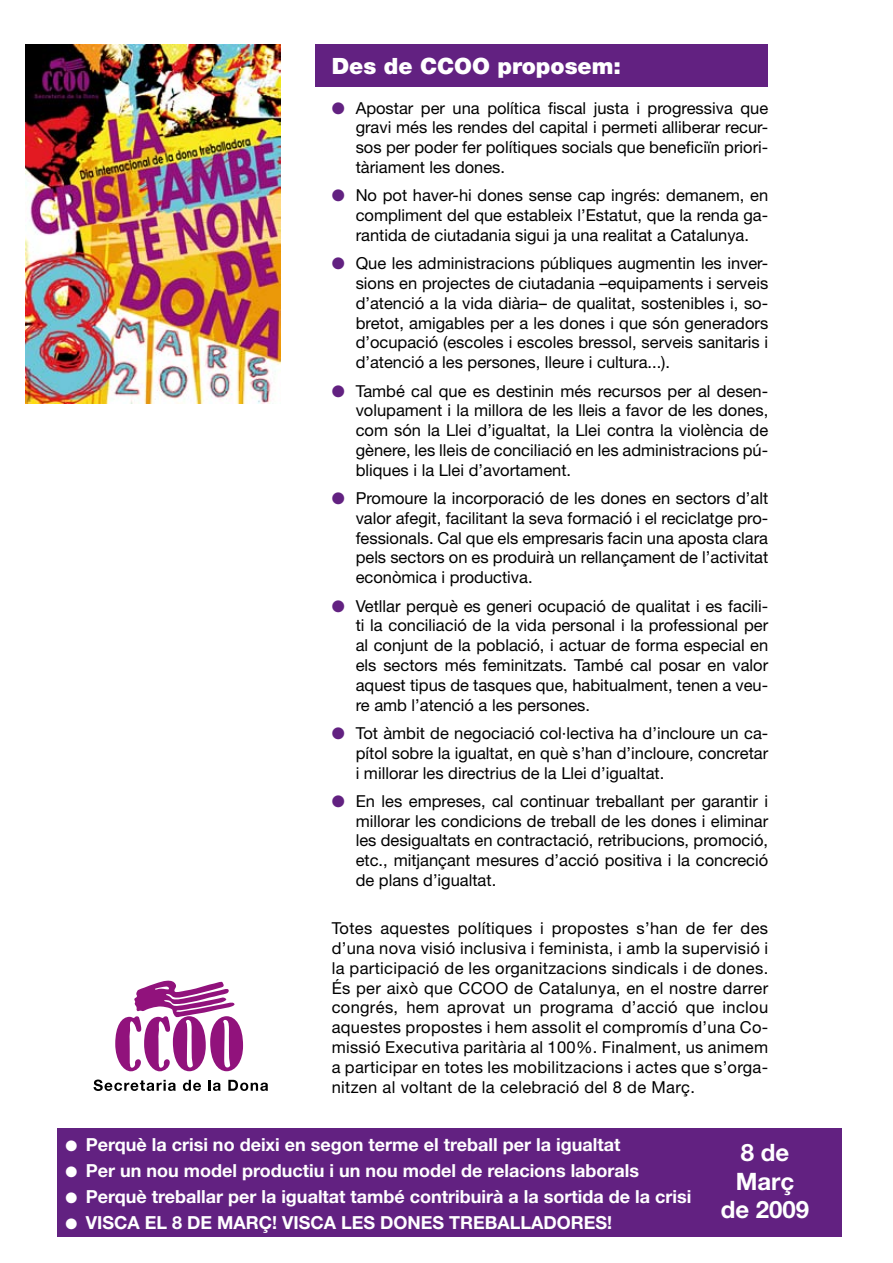
<style>
.page{position:relative;width:893px;height:1263px;background:#fff}
.page>*{position:absolute;margin:0;border:0;box-sizing:border-box;transform-origin:0 0}
.t1{font:700 24px/28.8px "Helvetica Neue";color:#fff;text-align:center}
.t2{font:900 22.5px "Helvetica Neue";color:#fff}
.t3{font:700 18px "Helvetica Neue";color:#fff}
.t4{font:16.5px/19.8px "Helvetica Neue";color:#000;text-align:justify}
.s1{color:#622181}
</style>
<div class="page">
<div style="left:315px;top:45px;width:452px;height:42px;background:#622181"></div>
<div style="left:57px;top:1128px;width:785px;height:109px;background:#622181"></div>
<svg style="left:115px;top:980px;width:128px;height:91px"></svg>
<svg style="left:94px;top:1079px;width:82px;height:12px"></svg>
<svg style="left:183px;top:1080px;width:18px;height:11px"></svg>
<svg style="left:208px;top:1080px;width:13px;height:11px"></svg>
<svg style="left:228px;top:1080px;width:40px;height:11px"></svg>
<img style="left:25px;top:45px;width:256px;height:358px">
<h2 class="t2" style="left:332px;top:53px;width:291px">Des de CCOO proposem:</h2>
<p class="t4" style="left:356px;top:98px;width:414px;text-indent:-24px"><span class="s1">●</span> Apostar per una política fiscal justa i progressiva que gravi més les rendes del capital i permeti alliberar recur&shy;sos per poder fer polítiques socials que beneficiïn priori&shy;tàriament les dones.</p>
<p class="t4" style="left:356px;top:185px;width:414px;text-indent:-24px"><span class="s1">●</span> No pot haver-hi dones sense cap ingrés: demanem, en compliment del que estableix l’Estatut, que la renda ga&shy;rantida de ciutadania sigui ja una realitat a Catalunya.</p>
<p class="t4" style="left:356px;top:253px;width:414px;text-indent:-24px"><span class="s1">●</span> Que les administracions públiques augmentin les inver&shy;sions en projectes de ciutadania –equipaments i serveis d’atenció a la vida diària– de qualitat, sostenibles i, so&shy;bretot, amigables per a les dones i que són generadors d’ocupació (escoles i escoles bressol, serveis sanitaris i d’atenció a les persones, lleure i cultura...).</p>
<p class="t4" style="left:356px;top:381px;width:414px;text-indent:-24px"><span class="s1">●</span> També cal que es destinin més recursos per al desen&shy;volupament i la millora de les lleis a favor de les dones, com són la Llei d’igualtat, la Llei contra la violència de gènere, les lleis de conciliació en les administracions pú&shy;bliques i la Llei d’avortament.</p>
<p class="t4" style="left:356px;top:488px;width:414px;text-indent:-24px"><span class="s1">●</span> Promoure la incorporació de les dones en sectors d’alt valor afegit, facilitant la seva formació i el reciclatge pro&shy;fessionals. Cal que els empresaris facin una aposta clara pels sectors on es produirà un rellançament de l’activitat econòmica i productiva.</p>
<p class="t4" style="left:356px;top:596px;width:414px;text-indent:-24px"><span class="s1">●</span> Vetllar perquè es generi ocupació de qualitat i es facili&shy;ti la conciliació de la vida personal i la professional per al conjunt de la població, i actuar de forma especial en els sectors més feminitzats. També cal posar en valor aquest tipus de tasques que, habitualment, tenen a veu&shy;re amb l’atenció a les persones.</p>
<p class="t4" style="left:356px;top:723px;width:414px;text-indent:-24px"><span class="s1">●</span> Tot àmbit de negociació col·lectiva ha d’incloure un ca&shy;pítol sobre la igualtat, en què s’han d’incloure, concretar i millorar les directrius de la Llei d’igualtat.</p>
<p class="t4" style="left:356px;top:791px;width:414px;text-indent:-24px"><span class="s1">●</span> En les empreses, cal continuar treballant per garantir i millorar les condicions de treball de les dones i eliminar les desigualtats en contractació, retribucions, promoció, etc., mitjançant mesures d’acció positiva i la concreció de plans d’igualtat.</p>
<p class="t4" style="left:332px;top:918px;width:438px">Totes aquestes polítiques i propostes s’han de fer des d’una nova visió inclusiva i feminista, i amb la supervisió i la participació de les organitzacions sindicals i de dones.<br>És per això que CCOO de Catalunya, en el nostre darrer congrés, hem aprovat un programa d’acció que inclou aquestes propostes i hem assolit el compromís d’una Co&shy;missió Executiva paritària al 100%. Finalment, us animem a participar en totes les mobilitzacions i actes que s’orga&shy;nitzen al voltant de la celebració del 8 de Març.</p>
<p class="t3" style="left:65px;top:1133px;width:557px">● Perquè la crisi no deixi en segon terme el treball per la igualtat</p>
<p class="t3" style="left:65px;top:1159px;width:575px">● Per un nou model productiu i un nou model de relacions laborals</p>
<p class="t3" style="left:65px;top:1185px;width:627px">● Perquè treballar per la igualtat també contribuirà a la sortida de la crisi</p>
<p class="t3" style="left:65px;top:1211px;width:548px">● VISCA EL 8 DE MARÇ! VISCA LES DONES TREBALLADORES!</p>
<h1 class="t1" style="left:721px;top:1137px;width:90px">8 de<br>Març de 2009</h1>
</div>
